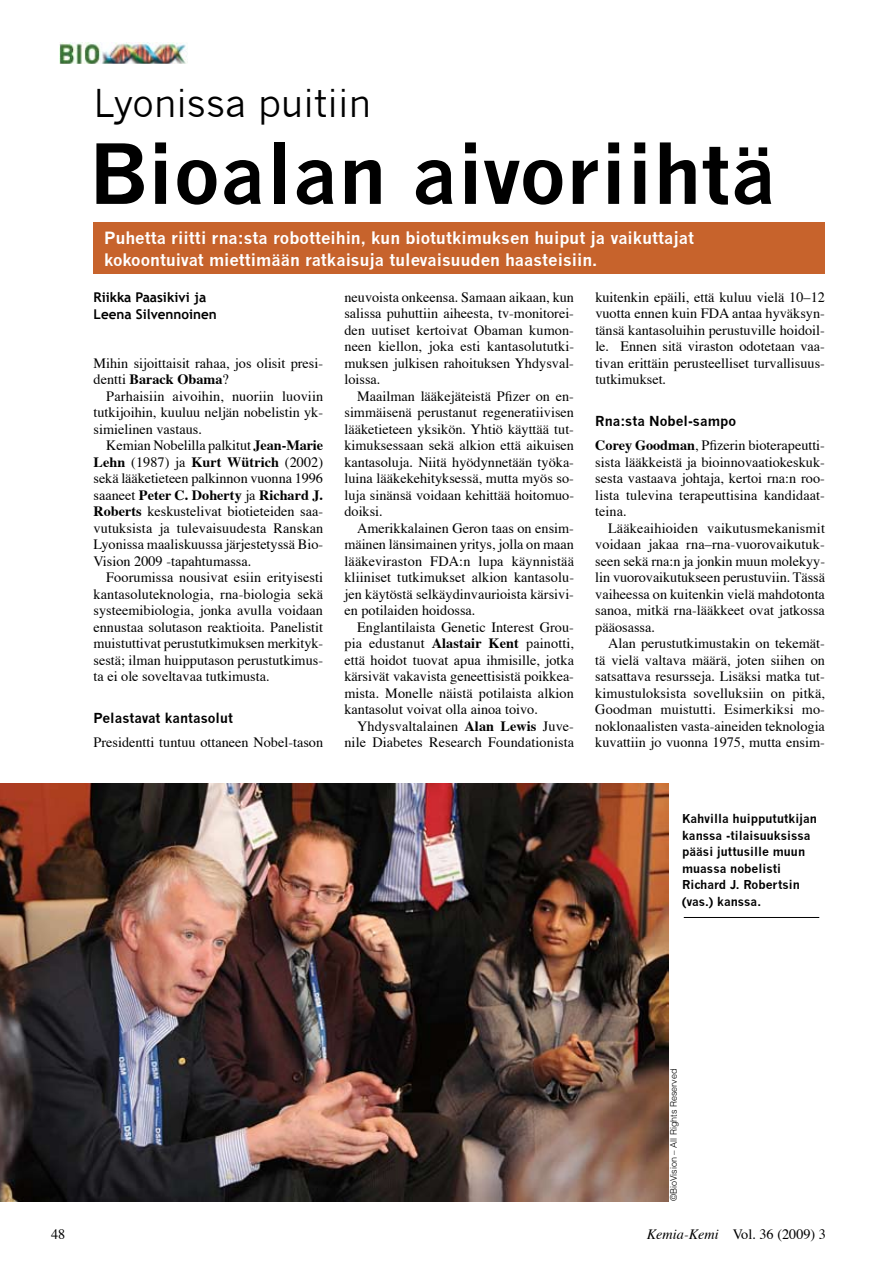
<style>
.page{position:relative;width:893px;height:1263px;background:#fff}
.page>*{position:absolute;margin:0;border:0;box-sizing:border-box;transform-origin:0 0}
.t1{font:700 81px "News Gothic";color:#000}
.t2{font:37.5px "News Gothic";color:#000}
.t3{font:700 16.5px/22.5px "News Gothic";color:#fff}
.t4{font:14.25px/16.5px "Times";color:#000;text-align:justify}
.t5{font:700 13.5px "News Gothic";color:#000}
.t6{font:700 13.5px/16.5px "Trebuchet MS";color:#000}
.t7{font:700 12px/16.5px "News Gothic";color:#000}
.t8{font:300 9px "Helvetica";color:#000}
.s1{font-weight:700}
.s2{font-style:italic}
</style>
<div class="page">
<div style="left:94px;top:222px;width:731px;height:52px;background:#c7632c"></div>
<img style="left:0;top:784px;width:669px;height:417px">
<img style="left:60px;top:42px;width:127px;height:22px">
<hr style="left:684px;top:917px;width:135px;height:1px;background:#000">
<h2 class="t2" style="left:94px;top:82px;width:279px">Lyonissa puitiin</h2>
<h1 class="t1" style="left:89px;top:125px;width:688px">Bioalan aivoriihtä</h1>
<p class="t3" style="left:104px;top:226px;width:591px">Puhetta riitti rna:sta robotteihin, kun biotutkimuksen huiput ja vaikuttajat kokoontuivat miettimään ratkaisuja tulevaisuuden haasteisiin.</p>
<p class="t6" style="left:94px;top:289px;width:125px">Riikka Paasikivi ja<br>Leena Silvennoinen</p>
<p class="t4" style="left:94px;top:353px;width:231px">Mihin sijoittaisit rahaa, jos olisit presi&shy;dentti <span class="s1">Barack Obama</span>?</p>
<p class="t4" style="left:94px;top:386px;width:231px;text-indent:13px">Parhaisiin aivoihin, nuoriin luoviin tutkijoihin, kuuluu neljän nobelistin yk&shy;simielinen vastaus.</p>
<p class="t4" style="left:94px;top:436px;width:231px;text-indent:13px">Kemian Nobelilla palkitut <span class="s1">Jean-Marie Lehn</span> (1987) ja <span class="s1">Kurt Wütrich</span> (2002) sekä lääketieteen palkinnon vuonna 1996 saaneet <span class="s1">Peter C. Doherty</span> ja <span class="s1">Richard J.<br>Roberts</span> keskustelivat biotieteiden saa&shy;vutuksista ja tulevaisuudesta Ranskan Lyonissa maaliskuussa järjestetyssä Bio-Vision 2009 -tapahtumassa.</p>
<p class="t4" style="left:94px;top:568px;width:231px;text-indent:13px">Foorumissa nousivat esiin erityisesti kantasoluteknologia, rna-biologia sekä systeemibiologia, jonka avulla voidaan ennustaa solutason reaktioita. Panelistit muistuttivat perustutkimuksen merkityk&shy;sestä; ilman huipputason perustutkimus&shy;ta ei ole soveltavaa tutkimusta.</p>
<p class="t5" style="left:94px;top:709px;width:141px">Pelastavat kantasolut</p>
<p class="t4" style="left:94px;top:733px;width:231px">Presidentti tuntuu ottaneen Nobel-tason</p>
<p class="t4" style="left:344px;top:287px;width:231px">neuvoista onkeensa. Samaan aikaan, kun salissa puhuttiin aiheesta, tv-monitorei&shy;den uutiset kertoivat Obaman kumon&shy;neen kiellon, joka esti kantasolututki&shy;muksen julkisen rahoituksen Yhdysval&shy;loissa.</p>
<p class="t4" style="left:344px;top:386px;width:231px;text-indent:13px">Maailman lääkejäteistä Pfizer on en&shy;simmäisenä perustanut regeneratiivisen lääketieteen yksikön. Yhtiö käyttää tut&shy;kimuksessaan sekä alkion että aikuisen kantasoluja. Niitä hyödynnetään työka&shy;luina lääkekehityksessä, mutta myös so&shy;luja sinänsä voidaan kehittää hoitomuo&shy;doiksi.</p>
<p class="t4" style="left:344px;top:518px;width:231px;text-indent:13px">Amerikkalainen Geron taas on ensim&shy;mäinen länsimainen yritys, jolla on maan lääkeviraston FDA:n lupa käynnistää kliiniset tutkimukset alkion kantasolu&shy;jen käytöstä selkäydinvaurioista kärsivi&shy;en potilaiden hoidossa.</p>
<p class="t4" style="left:344px;top:617px;width:231px;text-indent:13px">Englantilaista Genetic Interest Grou&shy;pia edustanut <span class="s1">Alastair Kent</span> painotti, että hoidot tuovat apua ihmisille, jotka kärsivät vakavista geneettisistä poikkea&shy;mista. Monelle näistä potilaista alkion kantasolut voivat olla ainoa toivo.</p>
<p class="t4" style="left:344px;top:716px;width:231px;text-align:right">Yhdysvaltalainen <span class="s1">Alan Lewis</span> Juve&shy;nile Diabetes Research Foundationista</p>
<p class="t4" style="left:595px;top:287px;width:231px">kuitenkin epäili, että kuluu vielä 10–12 vuotta ennen kuin FDA antaa hyväksyn&shy;tänsä kantasoluihin perustuville hoidoil&shy;le. Ennen sitä viraston odotetaan vaa&shy;tivan erittäin perusteelliset turvallisuus&shy;tutkimukset.</p>
<p class="t5" style="left:595px;top:412px;width:142px">Rna:sta Nobel-sampo</p>
<p class="t4" style="left:595px;top:436px;width:231px"><span class="s1">Corey Goodman</span>, Pfizerin bioterapeutti&shy;sista lääkkeistä ja bioinnovaatiokeskuk&shy;sesta vastaava johtaja, kertoi rna:n roo&shy;lista tulevina terapeuttisina kandidaat&shy;teina.</p>
<p class="t4" style="left:595px;top:518px;width:231px;text-indent:13px">Lääkeaihioiden vaikutusmekanismit voidaan jakaa rna–rna-vuorovaikutuk&shy;seen sekä rna:n ja jonkin muun molekyy&shy;lin vuorovaikutukseen perustuviin. Tässä vaiheessa on kuitenkin vielä mahdotonta sanoa, mitkä rna-lääkkeet ovat jatkossa pääosassa.</p>
<p class="t4" style="left:595px;top:634px;width:231px;text-indent:13px">Alan perustutkimustakin on tekemät&shy;tä vielä valtava määrä, joten siihen on satsattava resursseja. Lisäksi matka tut&shy;kimustuloksista sovelluksiin on pitkä, Goodman muistutti. Esimerkiksi mo&shy;noklonaalisten vasta-aineiden teknologia kuvattiin jo vuonna 1975, mutta ensim-</p>
<p class="t7" style="left:682px;top:811px;width:136px">Kahvilla huippututkijan kanssa -tilaisuuksissa pääsi juttusille muun muassa nobelisti<br>Richard J. Robertsin (vas.) kanssa.</p>
<p class="t8" style="left:668px;top:1201px;width:134px;rotate:-90deg">©BioVision – All Rights Reserved</p>
<p class="t4" style="left:51px;top:1225px;width:16px">48</p>
<p class="t4" style="left:647px;top:1225px;width:181px"><span class="s2">Kemia-Kemi</span> Vol. 36 (2009) 3</p>
</div>
